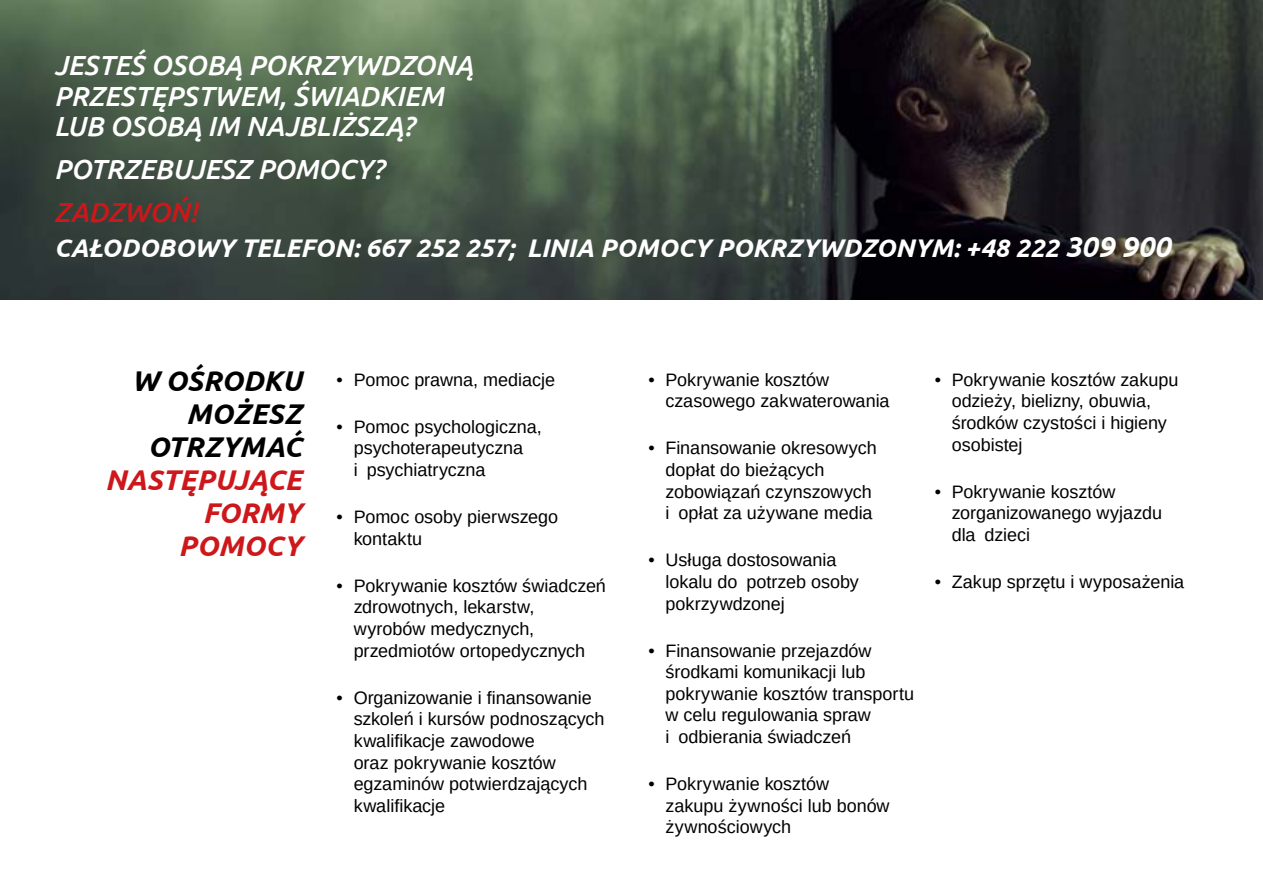
<style>
.page{position:relative;width:1263px;height:893px;background:#fff}
.page>*{position:absolute;margin:0;border:0;box-sizing:border-box;transform-origin:0 0}
.t1{font:italic 700 28.5px/33px "Ubuntu";color:#000;text-align:right}
.t2{font:italic 700 28.5px/33px "Ubuntu";color:#cd171a;text-align:right}
.t3{font:italic 500 27.6px/30.5px "Ubuntu";color:#fff}
.t4{font:italic 500 27.6px "Ubuntu";color:#cd171a}
.t5{font:italic 700 25.5px "Ubuntu";color:#fff}
.t6{font:18px/21.6px "Arimo";color:#000}
.s1{font-size:29.1px}
</style>
<div class="page">
<img style="left:0;top:0;width:1263px;height:300px">
<h2 class="t3" style="left:54px;top:50px;width:420px">JESTEŚ OSOBĄ POKRZYWDZONĄ<br>PRZESTĘPSTWEM, ŚWIADKIEM<br>LUB OSOBĄ IM NAJBLIŻSZĄ?</h2>
<h2 class="t3" style="left:54px;top:154px;width:332px">POTRZEBUJESZ POMOCY?</h2>
<h2 class="t4" style="left:54px;top:196px;width:145px">ZADZWOŃ!</h2>
<h3 class="t5" style="left:54px;top:233px;width:1118px">CAŁODOBOWY TELEFON: 667 252 257; LINIA POMOCY POKRZYWDZONYM: +48 222 <span class="s1">309 900</span></h3>
<h1 class="t1" style="left:132px;top:364px;width:171px">W OŚRODKU<br>MOŻESZ<br>OTRZYMAĆ</h1>
<h1 class="t2" style="left:105px;top:463px;width:198px">NASTĘPUJĄCE<br>FORMY<br>POMOCY</h1>
<p class="t6" style="left:337px;top:369px;width:220px">• Pomoc prawna, mediacje</p>
<p class="t6" style="left:354px;top:416px;width:190px;text-indent:-17px">• Pomoc psychologiczna, psychoterapeutyczna<br>i psychiatryczna</p>
<p class="t6" style="left:354px;top:506px;width:206px;text-indent:-17px">• Pomoc osoby pierwszego kontaktu</p>
<p class="t6" style="left:354px;top:575px;width:254px;text-indent:-17px">• Pokrywanie kosztów świadczeń zdrowotnych, lekarstw, wyrobów medycznych, przedmiotów ortopedycznych</p>
<p class="t6" style="left:354px;top:687px;width:252px;text-indent:-17px">• Organizowanie i finansowanie szkoleń i kursów podnoszących kwalifikacje zawodowe<br>oraz pokrywanie kosztów egzaminów potwierdzających kwalifikacje</p>
<p class="t6" style="left:665px;top:369px;width:226px;text-indent:-17px">• Pokrywanie kosztów czasowego zakwaterowania</p>
<p class="t6" style="left:665px;top:438px;width:213px;text-indent:-17px">• Finansowanie okresowych dopłat do bieżących zobowiązań czynszowych i opłat za używane media</p>
<p class="t6" style="left:665px;top:549px;width:195px;text-indent:-17px">• Usługa dostosowania lokalu do potrzeb osoby pokrzywdzonej</p>
<p class="t6" style="left:665px;top:640px;width:250px;text-indent:-17px">• Finansowanie przejazdów środkami komunikacji lub pokrywanie kosztów transportu w celu regulowania spraw<br>i odbierania świadczeń</p>
<p class="t6" style="left:665px;top:773px;width:226px;text-indent:-17px">• Pokrywanie kosztów zakupu żywności lub bonów żywnościowych</p>
<p class="t6" style="left:952px;top:369px;width:228px;text-indent:-17px">• Pokrywanie kosztów zakupu odzieży, bielizny, obuwia, środków czystości i higieny osobistej</p>
<p class="t6" style="left:952px;top:481px;width:212px;text-indent:-17px">• Pokrywanie kosztów zorganizowanego wyjazdu dla dzieci</p>
<p class="t6" style="left:935px;top:571px;width:251px">• Zakup sprzętu i wyposażenia</p>
</div>
